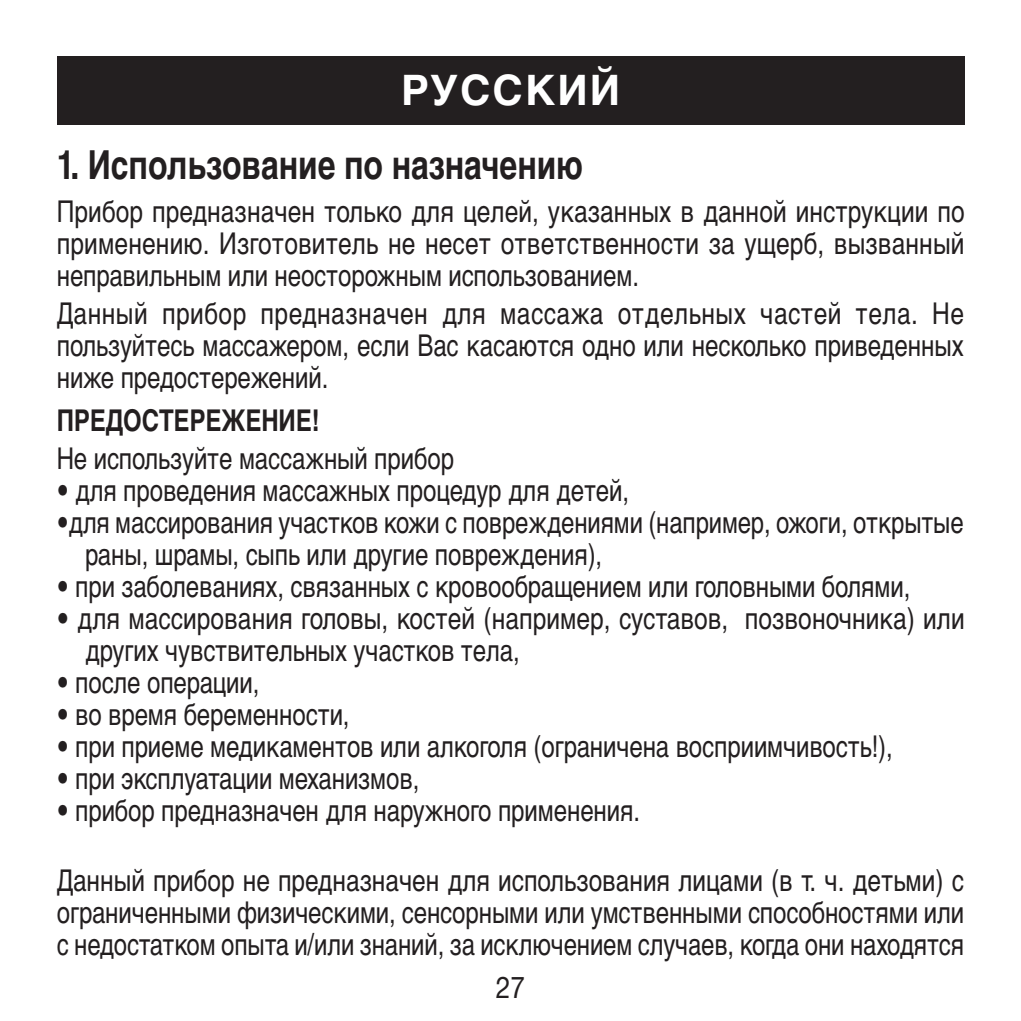
<style>
.page{position:relative;width:1021px;height:1021px;background:#fff}
.page>*{position:absolute;margin:0;border:0;box-sizing:border-box;transform-origin:0 0}
.t1{font:700 42px "Helvetica Cyr";letter-spacing:.05em;color:#fff}
.t2{font:700 40px "Helvetica Cyr";letter-spacing:-.005em;color:#231f20;scale:.8 1}
.t3{font:30px/32px "Helvetica Cyr Upright";letter-spacing:-.005em;color:#231f20;text-align:justify;scale:.82 1}
.t4{font:30px/32px "Helvetica Cyr Upright";letter-spacing:-.005em;color:#231f20;scale:.8 1}
.t5{font:30px/32px "Helvetica Cyr Upright";letter-spacing:-.005em;color:#231f20;text-align:justify;scale:.81 1}
.t6{font:700 30px "Helvetica Cyr";letter-spacing:-.005em;color:#231f20;scale:.8 1}
.t7{font:30px "Helvetica Neue LT Pro";color:#231f20;scale:.88 1}
</style>
<div class="page">
<div style="left:57px;top:57px;width:907px;height:68px;background:#231f20"></div>
<h1 class="t1" style="left:401px;top:66px;width:221px">РУССКИЙ</h1>
<h2 class="t2" style="left:57px;top:142px;width:659px">1. Использование по назначению</h2>
<p class="t3" style="left:57px;top:196px;width:1108px">Прибор предназначен только для целей, указанных в данной инструкции по применению. Изготовитель не несет ответственности за ущерб, вызванный неправильным или неосторожным использованием.</p>
<p class="t3" style="left:57px;top:298px;width:1107px">Данный прибор предназначен для массажа отдельных частей тела. Не пользуйтесь массажером, если Вас касаются одно или несколько приведенных ниже предостережений.</p>
<p class="t6" style="left:57px;top:403px;width:330px">ПРЕДОСТЕРЕЖЕНИЕ!</p>
<p class="t4" style="left:57px;top:443px;width:498px">Не используйте массажный прибор</p>
<p class="t4" style="left:57px;top:475px;width:717px">• для проведения массажных процедур для детей,</p>
<p class="t4" style="left:85px;top:507px;width:1099px;text-indent:-28px">•для массирования участков кожи с повреждениями (например, ожоги, открытые раны, шрамы, сыпь или другие повреждения),</p>
<p class="t4" style="left:57px;top:571px;width:1068px">• при заболеваниях, связанных с кровообращением или головными болями,</p>
<p class="t3" style="left:85px;top:603px;width:1074px;text-indent:-28px">• для массирования головы, костей (например, суставов, позвоночника) или других чувствительных участков тела,</p>
<p class="t4" style="left:57px;top:667px;width:255px">• после операции,</p>
<p class="t4" style="left:57px;top:699px;width:367px">• во время беременности,</p>
<p class="t4" style="left:57px;top:731px;width:1046px">• при приеме медикаментов или алкоголя (ограничена восприимчивость!),</p>
<p class="t4" style="left:57px;top:763px;width:455px">• при эксплуатации механизмов,</p>
<p class="t4" style="left:57px;top:795px;width:730px">• прибор предназначен для наружного применения.</p>
<p class="t5" style="left:57px;top:864px;width:1121px">Данный прибор не предназначен для использования лицами (в т. ч. детьми) с ограниченными физическими, сенсорными или умственными способностями или с недостатком опыта и/или знаний, за исключением случаев, когда они находятся</p>
<p class="t7" style="left:496px;top:969px;width:35px">27</p>
</div>
